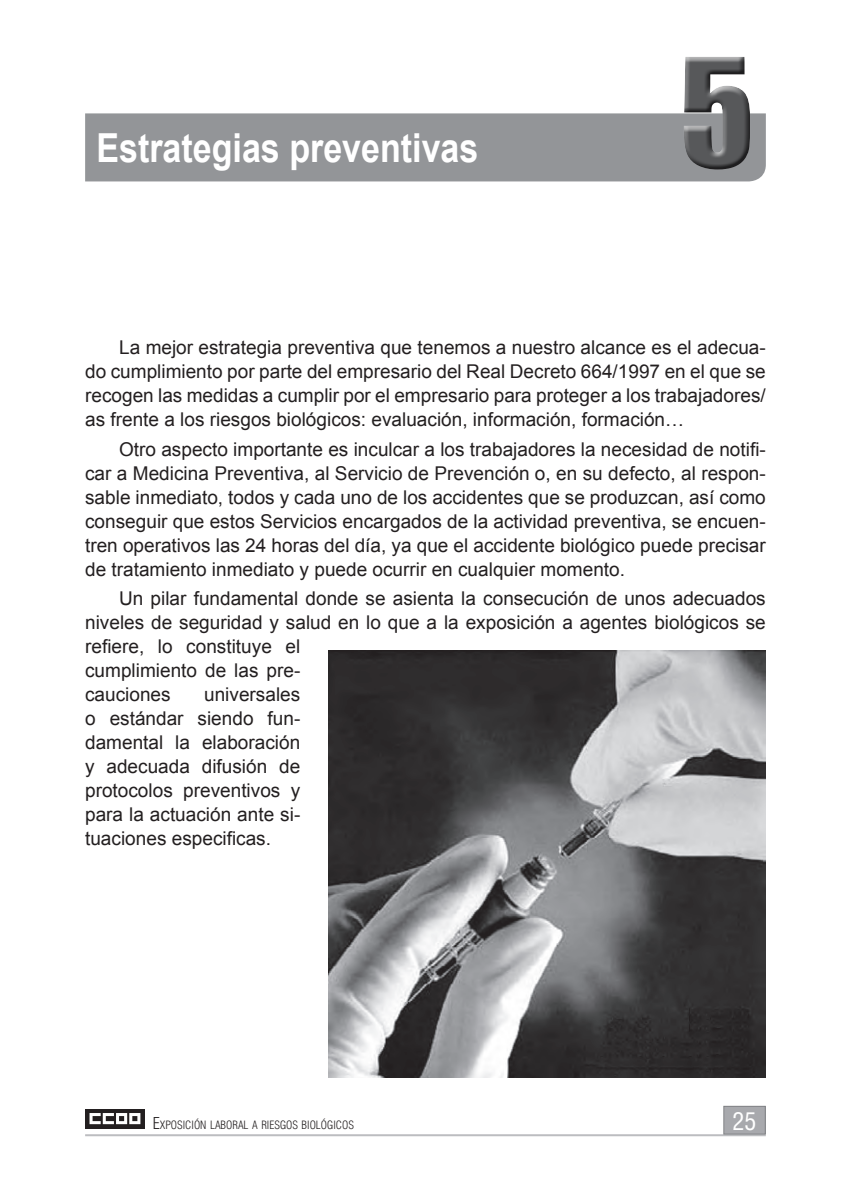
<style>
.page{position:relative;width:851px;height:1191px;background:#fff}
.page>*{position:absolute;margin:0;border:0;box-sizing:border-box;transform-origin:0 0}
.t1{font:140px "Impact";color:#57585a}
.t2{font:700 40px "Arial";color:#fff;scale:.85 1}
.t3{font:condensed 24px "Helvetica";color:#fff}
.t4{font:19px/24px "Arial";color:#231f20;text-align:justify}
.t5{font:300 condensed 11.2px "Helvetica";color:#231f20}
.s1{font-size:16px}
</style>
<div class="page">
<hr style="left:85px;top:1134px;width:680px;height:2px;background:#bcbdc0">
<div style="left:85px;top:1108px;width:60px;height:20px;background:#231f20"></div>
<svg style="left:89px;top:1113px;width:51px;height:11px"></svg>
<div style="left:723px;top:1106px;width:42px;height:28px;background:#a8a9ad"></div>
<div style="left:723px;top:1106px;width:42px;height:28px;border:1px solid #808285"></div>
<div style="left:85px;top:113px;width:680px;height:68px;background:#939598"></div>
<div style="left:677px;top:51px;width:73px;height:107px;background:#fff;opacity:.75"></div>
<div style="left:679px;top:53px;width:76px;height:122px;background:#231f20;opacity:.75"></div>
<img style="left:328px;top:651px;width:437px;height:426px">
<h2 class="t2" style="left:96px;top:122px;width:451px">Estrategias preventivas</h2>
<h1 class="t1" style="left:679px;top:4px;width:77px">5</h1>
<p class="t4" style="left:85px;top:336px;width:682px;text-indent:34px">La mejor estrategia preventiva que tenemos a nuestro alcance es el adecua&shy;do cumplimiento por parte del empresario del Real Decreto 664/1997 en el que se recogen las medidas a cumplir por el empresario para proteger a los trabajadores/ as frente a los riesgos biológicos: evaluación, información, formación…</p>
<p class="t4" style="left:85px;top:437px;width:682px;text-indent:34px">Otro aspecto importante es inculcar a los trabajadores la necesidad de notifi&shy;car a Medicina Preventiva, al Servicio de Prevención o, en su defecto, al respon&shy;sable inmediato, todos y cada uno de los accidentes que se produzcan, así como conseguir que estos Servicios encargados de la actividad preventiva, se encuen&shy;tren operativos las 24 horas del día, ya que el accidente biológico puede precisar de tratamiento inmediato y puede ocurrir en cualquier momento.</p>
<p class="t4" style="left:85px;top:587px;width:682px;text-align:left;text-indent:34px">Un pilar fundamental donde se asienta la consecución de unos adecuados niveles de seguridad y salud en lo que a la exposición a agentes biológicos se refiere, lo constituye el<br>cumplimiento de las pre-<br>cauciones</p>
<p class="t4" style="left:85px;top:683px;width:217px;text-indent:119px">universales o estándar siendo fun&shy;damental la elaboración y adecuada difusión de protocolos preventivos y para la actuación ante si&shy;tuaciones especificas.</p>
<p class="t5" style="left:153px;top:1117px;width:203px"><span class="s1">E</span>XPOSICIÓN LABORAL A RIESGOS BIOLÓGICOS</p>
<p class="t3" style="left:732px;top:1106px;width:25px">25</p>
</div>
